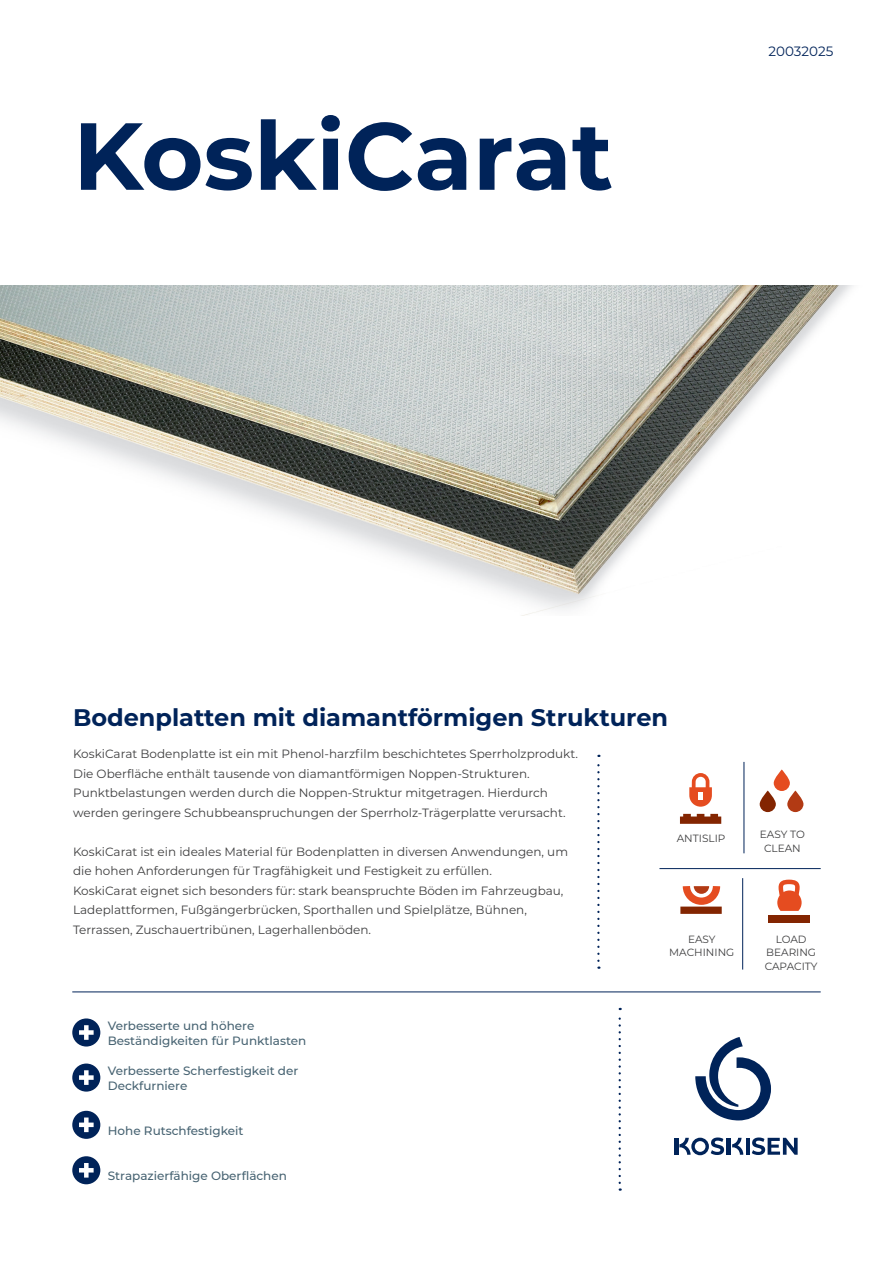
<style>
.page{position:relative;width:893px;height:1263px;background:#fff}
.page>*{position:absolute;margin:0;border:0;box-sizing:border-box;transform-origin:0 0}
.t1{font:700 94.95px "Montserrat";color:#002359}
.t2{font:700 24px "Montserrat";color:#002359}
.base{font:13.5px "Montserrat";letter-spacing:-.005em;color:#002359}
.base-2{font:12px/19.5px "Montserrat";color:#3e3e3f}
.Benefits_list{font:500 12px/15px "Montserrat";color:#476372}
.icon_text{font:10.5px/13.5px "Montserrat";color:#3e3e3f;text-align:center}
</style>
<div class="page">
<img style="left:0;top:286px;width:852px;height:330px">
<hr style="left:746px;top:1138px;width:3px;height:17px;background:#002359">
<hr style="left:674px;top:1138px;width:4px;height:17px;background:#002359">
<hr style="left:727px;top:1138px;width:4px;height:17px;background:#002359">
<svg style="left:752px;top:1137px;width:46px;height:18px"></svg>
<svg style="left:679px;top:1137px;width:45px;height:18px"></svg>
<svg style="left:732px;top:1138px;width:11px;height:17px"></svg>
<svg style="left:695px;top:1037px;width:76px;height:83px"></svg>
<svg style="left:597px;top:755px;width:3px;height:214px"></svg>
<svg style="left:619px;top:1008px;width:2px;height:183px"></svg>
<div style="left:72px;top:1018px;width:28px;height:28px;background:#002359;border-radius:50%"></div>
<div style="left:84px;top:1025px;width:5px;height:15px;background:#fff"></div>
<div style="left:79px;top:1030px;width:15px;height:5px;background:#fff"></div>
<div style="left:72px;top:1063px;width:28px;height:28px;background:#002359;border-radius:50%"></div>
<div style="left:84px;top:1070px;width:5px;height:15px;background:#fff"></div>
<div style="left:79px;top:1075px;width:15px;height:5px;background:#fff"></div>
<div style="left:72px;top:1111px;width:28px;height:28px;background:#002359;border-radius:50%"></div>
<div style="left:84px;top:1117px;width:5px;height:15px;background:#fff"></div>
<div style="left:79px;top:1122px;width:15px;height:5px;background:#fff"></div>
<div style="left:72px;top:1156px;width:28px;height:28px;background:#002359;border-radius:50%"></div>
<div style="left:84px;top:1163px;width:5px;height:14px;background:#fff"></div>
<hr style="left:79px;top:1168px;width:15px;height:4px;background:#fff">
<hr style="left:72px;top:991px;width:749px;height:1px;background:#002359">
<hr style="left:659px;top:868px;width:162px;height:1px;background:#002359">
<hr style="left:742px;top:878px;width:1px;height:91px;background:#002359">
<hr style="left:744px;top:762px;width:1px;height:91px;background:#002359">
<div style="left:680px;top:906px;width:42px;height:8px;background:#832501"></div>
<svg style="left:680px;top:886px;width:42px;height:22px"></svg>
<svg style="left:680px;top:814px;width:41px;height:10px"></svg>
<svg style="left:689px;top:773px;width:23px;height:34px"></svg>
<svg style="left:774px;top:769px;width:16px;height:22px"></svg>
<svg style="left:760px;top:790px;width:16px;height:22px"></svg>
<svg style="left:787px;top:790px;width:16px;height:22px"></svg>
<div style="left:768px;top:915px;width:42px;height:8px;background:#832501"></div>
<svg style="left:777px;top:880px;width:25px;height:31px"></svg>
<h1 class="t1" style="left:73px;top:88px;width:541px">KoskiCarat</h1>
<p class="base" style="left:769px;top:42px;width:66px">20032025</p>
<h3 class="t2" style="left:73px;top:700px;width:597px">Bodenplatten mit diamantförmigen Strukturen</h3>
<p class="base-2" style="left:73px;top:744px;width:506px">KoskiCarat Bodenplatte ist ein mit Phenol-harzfilm beschichtetes Sperrholzprodukt.<br>Die Oberfläche enthält tausende von diamantförmigen Noppen-Strukturen.<br>Punktbelastungen werden durch die Noppen-Struktur mitgetragen. Hierdurch werden geringere Schubbeanspruchungen der Sperrholz-Trägerplatte verursacht.</p>
<p class="base-2" style="left:73px;top:841px;width:496px">KoskiCarat ist ein ideales Material für Bodenplatten in diversen Anwendungen, um die hohen Anforderungen für Tragfähigkeit und Festigkeit zu erfüllen.</p>
<p class="base-2" style="left:73px;top:880px;width:492px">KoskiCarat eignet sich besonders für: stark beanspruchte Böden im Fahrzeugbau,<br>Ladeplattformen, Fußgängerbrücken, Sporthallen und Spielplätze, Bühnen,<br>Terrassen, Zuschauertribünen, Lagerhallenböden.</p>
<p class="Benefits_list" style="left:108px;top:1018px;width:200px">Verbesserte und höhere<br>Beständigkeiten für Punktlasten</p>
<p class="Benefits_list" style="left:108px;top:1063px;width:192px">Verbesserte Scherfestigkeit der<br>Deckfurniere</p>
<p class="Benefits_list" style="left:108px;top:1123px;width:137px">Hohe Rutschfestigkeit</p>
<p class="Benefits_list" style="left:108px;top:1168px;width:181px">Strapazierfähige Oberflächen</p>
<p class="icon_text" style="left:677px;top:831px;width:50px">ANTISLIP</p>
<p class="icon_text" style="left:760px;top:827px;width:47px">EASY TO<br>CLEAN</p>
<p class="icon_text" style="left:669px;top:932px;width:67px">EASY<br>MACHINING</p>
<p class="icon_text" style="left:765px;top:932px;width:54px">LOAD<br>BEARING<br>CAPACITY</p>
</div>
